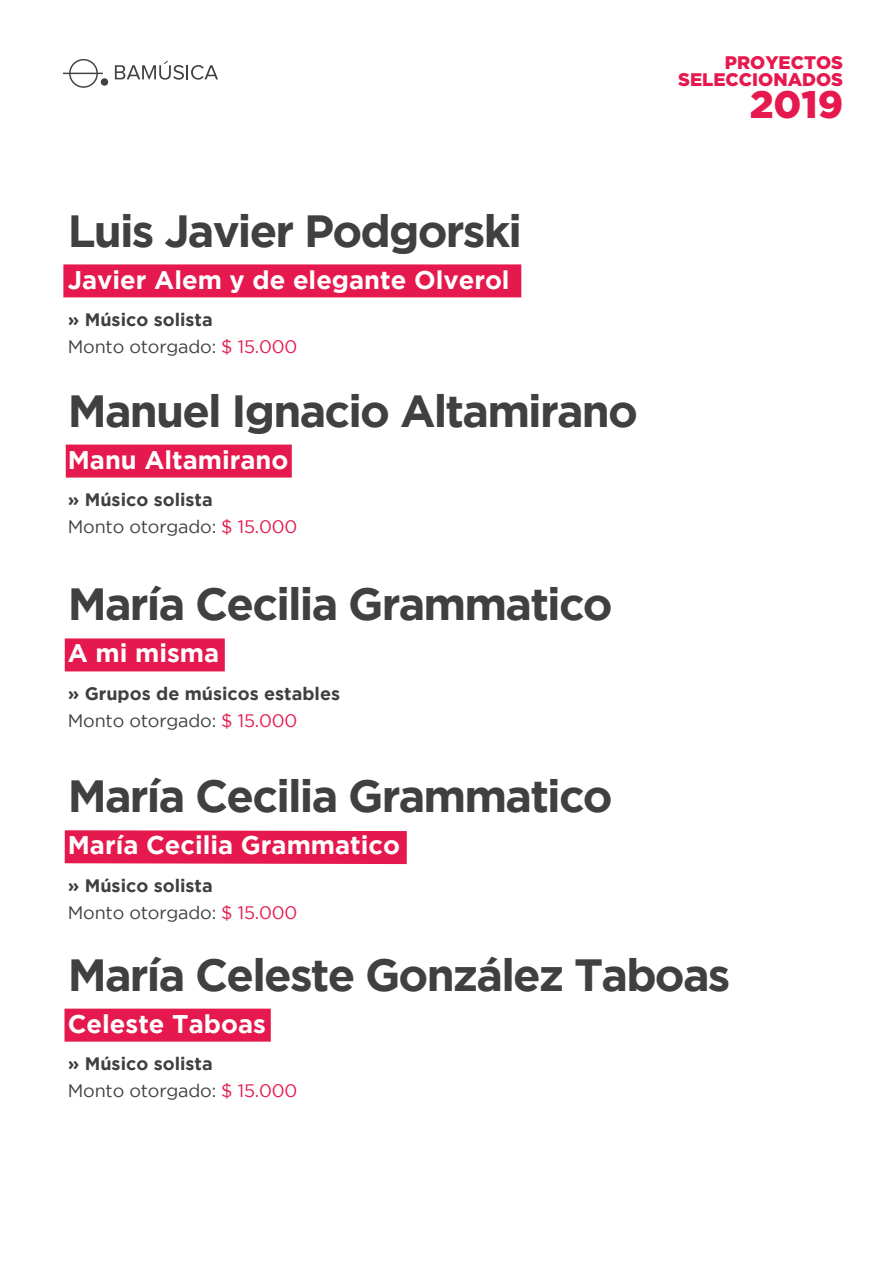
<style>
.page{position:relative;width:893px;height:1263px;background:#fff}
.page>*{position:absolute;margin:0;border:0;box-sizing:border-box;transform-origin:0 0}
.t1{font:700 45px "Gotham";letter-spacing:-.04em;color:#404041}
.t2{font:900 38.4px "Gotham";color:#e6194e}
.t3{font:700 25.5px "Gotham";color:#fff}
.t4{font:900 18.3px/17px "Gotham";color:#e6194e;text-align:right}
.t5{font:700 18px/27px "Gotham";color:#404041}
.s1{font-weight:400}
.s2{font-weight:400;color:#e6194e}
</style>
<div class="page">
<div style="left:63px;top:264px;width:458px;height:33px;background:#e6194e"></div>
<div style="left:66px;top:445px;width:226px;height:33px;background:#e6194e"></div>
<div style="left:65px;top:638px;width:160px;height:33px;background:#e6194e"></div>
<svg style="left:64px;top:830px;width:343px;height:35px;background:#e72658"></svg>
<div style="left:64px;top:1009px;width:207px;height:33px;background:#e6194e"></div>
<svg style="left:115px;top:61px;width:103px;height:19px"></svg>
<svg style="left:63px;top:59px;width:40px;height:29px"></svg>
<div style="left:101px;top:78px;width:7px;height:8px;background:#404041;border-radius:50%"></div>
<h1 class="t1" style="left:68px;top:205px;width:456px">Luis Javier Podgorski</h1>
<h3 class="t3" style="left:68px;top:265px;width:443px">Javier Alem y de elegante Olverol</h3>
<p class="t5" style="left:68px;top:306px;width:231px">» Músico solista<br><span class="s1">Monto otorgado:</span> <span class="s2">$ 15.000</span></p>
<h1 class="t1" style="left:68px;top:385px;width:572px">Manuel Ignacio Altamirano</h1>
<h3 class="t3" style="left:68px;top:445px;width:222px">Manu Altamirano</h3>
<p class="t5" style="left:68px;top:486px;width:231px">» Músico solista<br><span class="s1">Monto otorgado:</span> <span class="s2">$ 15.000</span></p>
<h1 class="t1" style="left:68px;top:578px;width:546px">María Cecilia Grammatico</h1>
<h3 class="t3" style="left:68px;top:638px;width:153px">A mi misma</h3>
<p class="t5" style="left:68px;top:679px;width:274px">» Grupos de músicos estables<br><span class="s1">Monto otorgado:</span> <span class="s2">$ 15.000</span></p>
<p class="t4" style="left:678px;top:53px;width:167px">PROYECTOS<br>SELECCIONADOS</p>
<h2 class="t2" style="left:750px;top:82px;width:95px">2019</h2>
<h1 class="t1" style="left:68px;top:770px;width:546px">María Cecilia Grammatico</h1>
<h3 class="t3" style="left:68px;top:830px;width:334px">María Cecilia Grammatico</h3>
<p class="t5" style="left:68px;top:871px;width:231px">» Músico solista<br><span class="s1">Monto otorgado:</span> <span class="s2">$ 15.000</span></p>
<h1 class="t1" style="left:68px;top:949px;width:664px">María Celeste González Taboas</h1>
<h3 class="t3" style="left:68px;top:1009px;width:200px">Celeste Taboas</h3>
<p class="t5" style="left:68px;top:1050px;width:231px">» Músico solista<br><span class="s1">Monto otorgado:</span> <span class="s2">$ 15.000</span></p>
</div>
